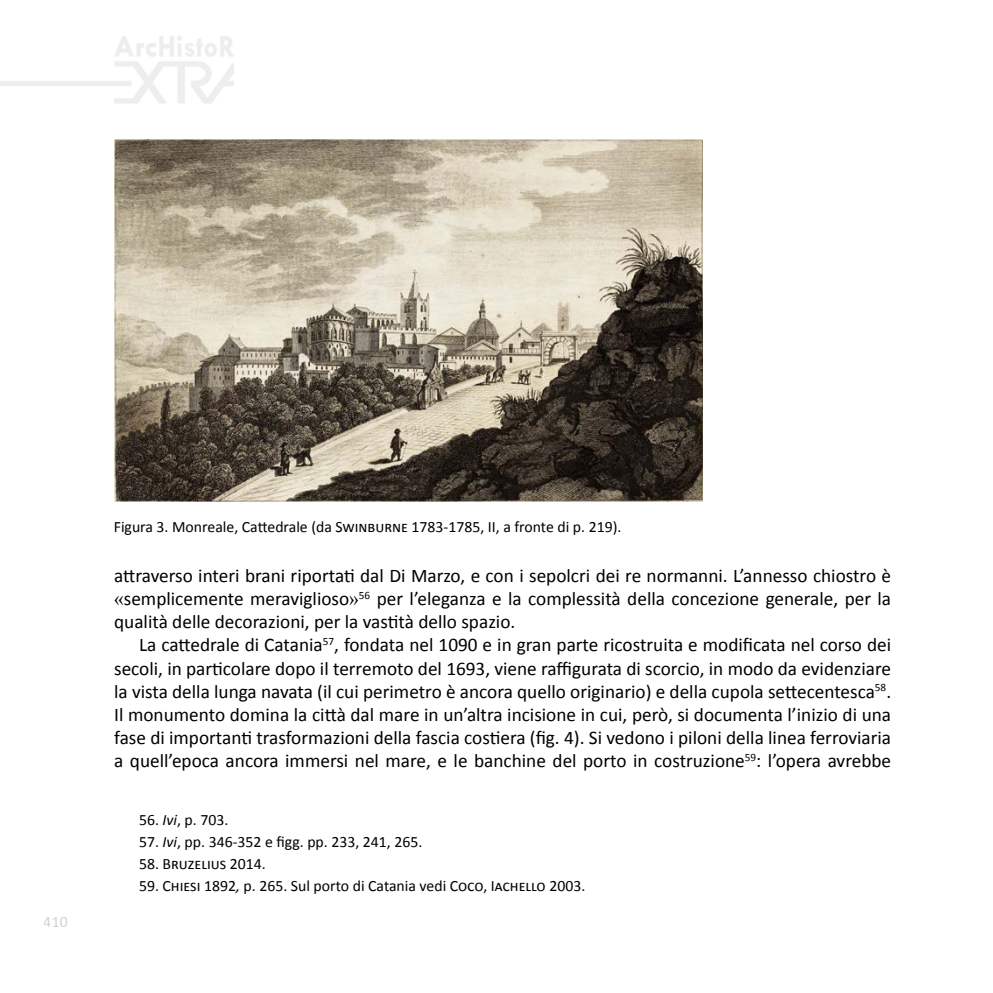
<style>
.page{position:relative;width:993px;height:993px;background:#fff}
.page>*{position:absolute;margin:0;border:0;box-sizing:border-box;transform-origin:0 0}
.t1{font:19.25px/23.1px "Calibri";color:#000;text-align:justify}
.t2{font:15.75px "Calibri";color:#000}
.t3{font:15.75px "Calibri";color:#a9abae}
.s1{font-family:"Times New Roman"}
.s2{font-style:italic}
</style>
<div class="page">
<img style="left:114px;top:139px;width:588px;height:362px">
<p class="t3" style="left:44px;top:910px;width:25px">410</p>
<p class="t2" style="left:114px;top:515px;width:509px">Figura 3. Monreale, Cattedrale (da Swinburne 1783-1785, II, a fronte di p. 219).</p>
<p class="t1" style="left:114px;top:563px;width:778px">attraverso interi brani riportati dal Di Marzo, e con i sepolcri dei re normanni. L’annesso chiostro è <span class="s1">«</span>semplicemente meraviglioso<span class="s1">»</span><sup>56</sup> per l’eleganza e la complessità della concezione generale, per la qualità delle decorazioni, per la vastità dello spazio.</p>
<p class="t1" style="left:114px;top:632px;width:778px;text-indent:25px">La cattedrale di Catania<sup>57</sup>, fondata nel 1090 e in gran parte ricostruita e modificata nel corso dei secoli, in particolare dopo il terremoto del 1693, viene raffigurata di scorcio, in modo da evidenziare la vista della lunga navata (il cui perimetro è ancora quello originario) e della cupola settecentesca<sup>58</sup>.<br>Il monumento domina la città dal mare in un’altra incisione in cui, però, si documenta l’inizio di una fase di importanti trasformazioni della fascia costiera (fig. 4). Si vedono i piloni della linea ferroviaria a quell’epoca ancora immersi nel mare, e le banchine del porto in costruzione<sup>59</sup>: l’opera avrebbe</p>
<p class="t2" style="left:139px;top:808px;width:91px">56. <span class="s2">Ivi</span>, p. 703.</p>
<p class="t2" style="left:139px;top:830px;width:285px">57. <span class="s2">Ivi</span>, pp. 346-352 e figg. pp. 233, 241, 265.</p>
<p class="t2" style="left:139px;top:852px;width:128px">58. Bruzelius 2014.</p>
<p class="t2" style="left:139px;top:874px;width:447px">59. Chiesi 1892<span class="s2">,</span> p. 265. Sul porto di Catania vedi Coco, Iachello 2003.</p>
</div>
